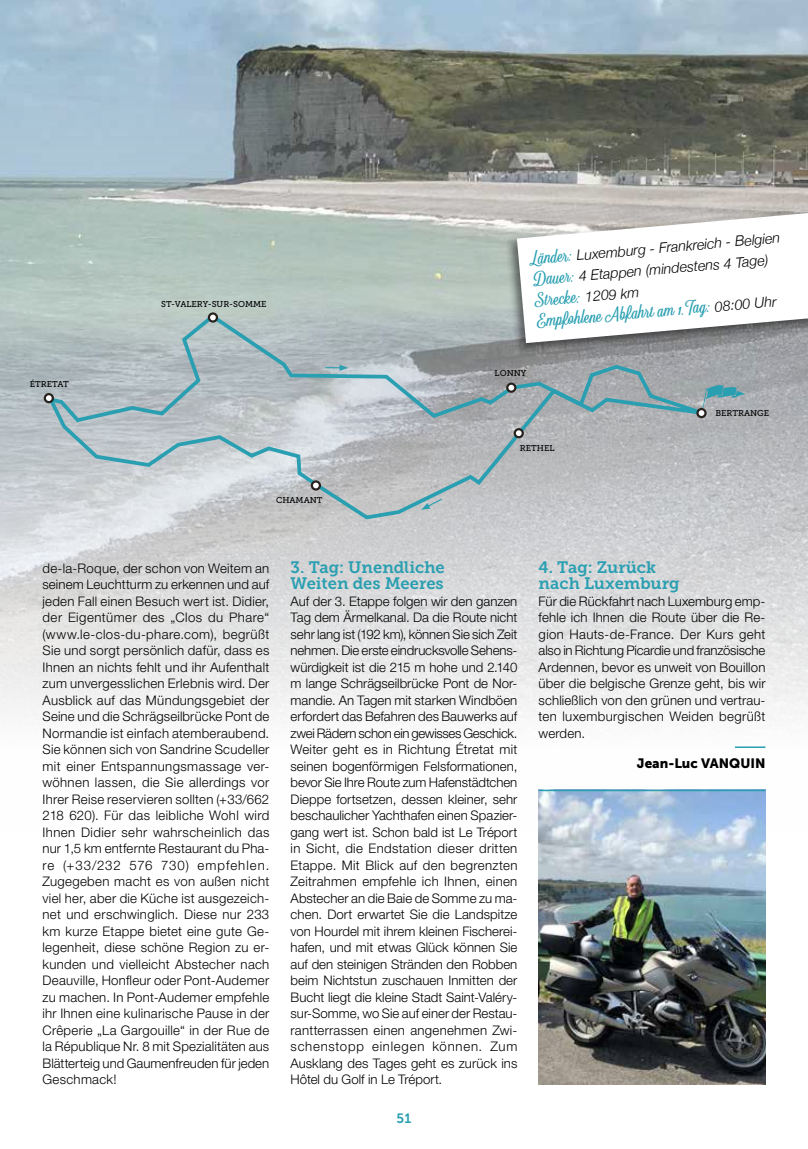
<style>
.page{position:relative;width:808px;height:1149px;background:#fff}
.page>*{position:absolute;margin:0;border:0;box-sizing:border-box;transform-origin:0 0}
.t1{font:18px/21px "Eastside";color:#299fb1}
.t2{font:16.5px/16.5px "Museo Slab 700";color:#299fb1}
.t3{font:italic 300 14.25px/21px "Helvetica Neue";color:#000}
.t4{font:13.5px "Museo Sans 900";color:#000}
.t5{font:13.5px "Museo Sans 700";color:#299fb1}
.t6{font:300 13.2px/16.5px "Helvetica Neue LT Std";letter-spacing:.005em;color:#000;text-align:justify}
.t7{font:8.55px "Museo Slab 500";color:#000}
.s1{font-family:"Eastside";font-weight:400;font-style:normal;font-size:18px;color:#299fb1}
.s2{font-family:"Helvetica Neue";font-weight:300;font-style:italic;font-size:14.25px;color:#000}
</style>
<div class="page">
<img style="left:539px;top:830px;width:226px;height:254px">
<img style="left:0;top:0;width:808px;height:830px">
<div style="left:505px;top:208px;width:303px;height:147px;background:#000;opacity:.5"></div>
<svg style="left:517px;top:213px;width:291px;height:130px"></svg>
<svg style="left:46px;top:311px;width:696px;height:210px;background:#b4bdc0"></svg>
<svg style="left:696px;top:385px;width:49px;height:33px;background:#8fa8ae"></svg>
<svg style="left:514px;top:428px;width:10px;height:10px"></svg>
<svg style="left:44px;top:393px;width:10px;height:10px"></svg>
<svg style="left:208px;top:312px;width:10px;height:10px"></svg>
<svg style="left:506px;top:382px;width:10px;height:10px"></svg>
<svg style="left:311px;top:480px;width:10px;height:10px"></svg>
<svg style="left:325px;top:364px;width:23px;height:7px"></svg>
<hr style="left:539px;top:789px;width:226px;height:2px;background:#299fb1">
<hr style="left:735px;top:746px;width:30px;height:1px;background:#299fb1">
<p class="t7" style="left:30px;top:379px;width:40px">ÉTRETAT</p>
<p class="t7" style="left:161px;top:299px;width:107px">ST-VALERY-SUR-SOMME</p>
<p class="t7" style="left:276px;top:495px;width:48px">CHAMANT</p>
<p class="t3" style="left:530px;top:248px;width:251px;rotate:-5deg"><span class="s1">Länder:</span> Luxemburg - Frankreich - Belgien<br><span class="s1">Dauer:</span> 4 Etappen (mindestens 4 Tage)</p>
<h1 class="t1" style="left:534px;top:290px;width:242px;rotate:-5deg">Strecke: <span class="s2">1209 km<br></span>Empfohlene Abfahrt am 1. Tag: <span class="s2">08:00 Uhr</span></h1>
<p class="t7" style="left:495px;top:368px;width:33px">LONNY</p>
<p class="t7" style="left:520px;top:443px;width:36px">RETHEL</p>
<p class="t7" style="left:715px;top:408px;width:55px">BERTRANGE</p>
<p class="t6" style="left:43px;top:559px;width:228px">de-la-Roque, der schon von Weitem an seinem Leuchtturm zu erkennen und auf jeden Fall einen Besuch wert ist. Didier, der Eigentümer des „Clos du Phare“ (www.le-clos-du-phare.com), begrüßt Sie und sorgt persönlich dafür, dass es Ihnen an nichts fehlt und ihr Aufenthalt zum unvergesslichen Erlebnis wird. Der Ausblick auf das Mündungsgebiet der Seine und die Schrägseilbrücke Pont de Normandie ist einfach atemberaubend.<br>Sie können sich von Sandrine Scudeller mit einer Entspannungsmassage ver&shy;wöhnen lassen, die Sie allerdings vor Ihrer Reise reservieren sollten (+33/662<br>218 620). Für das leibliche Wohl wird Ihnen Didier sehr wahrscheinlich das nur 1,5 km entfernte Restaurant du Pha&shy;re (+33/232 576 730) empfehlen.<br>Zugegeben macht es von außen nicht viel her, aber die Küche ist ausgezeich&shy;net und erschwinglich. Diese nur 233 km kurze Etappe bietet eine gute Ge&shy;legenheit, diese schöne Region zu er&shy;kunden und vielleicht Abstecher nach Deauville, Honfleur oder Pont-Audemer zu machen. In Pont-Audemer empfehle ihr Ihnen eine kulinarische Pause in der Crêperie „La Gargouille“ in der Rue de la République Nr. 8 mit Spezialitäten aus Blätterteig und Gaumenfreuden für jeden Geschmack!</p>
<p class="t2" style="left:291px;top:558px;width:156px">3. Tag: Unendliche<br>Weiten des Meeres</p>
<p class="t6" style="left:291px;top:592px;width:228px">Auf der 3. Etappe folgen wir den ganzen Tag dem Ärmelkanal. Da die Route nicht sehr lang ist (192 km), können Sie sich Zeit nehmen. Die erste eindrucksvolle Sehens&shy;würdigkeit ist die 215 m hohe und 2.140 m lange Schrägseilbrücke Pont de Nor&shy;mandie. An Tagen mit starken Windböen erfordert das Befahren des Bauwerks auf zwei Rädern schon ein gewisses Geschick.<br>Weiter geht es in Richtung Étretat mit seinen bogenförmigen Felsformationen, bevor Sie Ihre Route zum Hafenstädtchen Dieppe fortsetzen, dessen kleiner, sehr beschaulicher Yachthafen einen Spazier&shy;gang wert ist. Schon bald ist Le Tréport in Sicht, die Endstation dieser dritten Etappe. Mit Blick auf den begrenzten Zeitrahmen empfehle ich Ihnen, einen Abstecher an die Baie de Somme zu ma&shy;chen. Dort erwartet Sie die Landspitze von Hourdel mit ihrem kleinen Fischerei&shy;hafen, und mit etwas Glück können Sie auf den steinigen Stränden den Robben beim Nichtstun zuschauen Inmitten der Bucht liegt die kleine Stadt Saint-Valéry&shy;sur-Somme, wo Sie auf einer der Restau&shy;rantterrassen einen angenehmen Zwi&shy;schenstopp einlegen können. Zum Ausklang des Tages geht es zurück ins Hôtel du Golf in Le Tréport.</p>
<p class="t5" style="left:396px;top:1110px;width:17px">51</p>
<p class="t2" style="left:539px;top:558px;width:142px">4. Tag: Zurück nach Luxemburg</p>
<p class="t6" style="left:539px;top:592px;width:228px">Für die Rückfahrt nach Luxemburg emp&shy;fehle ich Ihnen die Route über die Re&shy;gion Hauts-de-France. Der Kurs geht also in Richtung Picardie und französische Ardennen, bevor es unweit von Bouillon über die belgische Grenze geht, bis wir schließlich von den grünen und vertrau&shy;ten luxemburgischen Weiden begrüßt werden.</p>
<p class="t4" style="left:637px;top:755px;width:130px">Jean-Luc VANQUIN</p>
</div>
